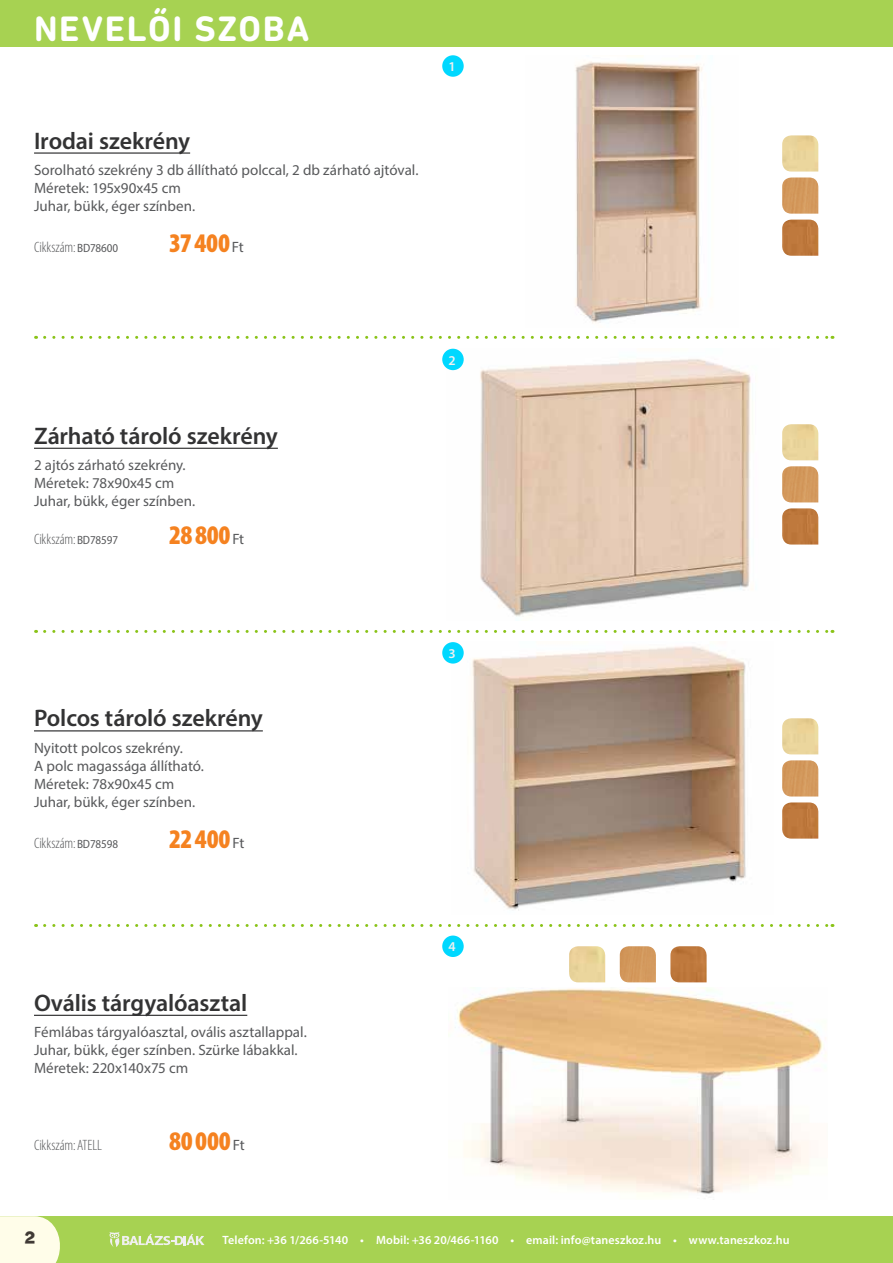
<style>
.page{position:relative;width:893px;height:1263px;background:#fff}
.page>*{position:absolute;margin:0;border:0;box-sizing:border-box;transform-origin:0 0}
.t1{font:700 36px "DIN Next Rounded LT Pro";letter-spacing:.045em;color:#fff}
.t2{font:900 condensed 27px "Myriad Pro";letter-spacing:-.01em;color:#f58220}
.t3{font:600 24px "Myriad Pro";letter-spacing:-.005em;color:#333334}
.t4{font:18px "Adventurer Black SF";color:#403a35;scale:.92 1}
.t5{font:15px/18px "Myriad Pro";color:#58595b}
.t6{font:300 condensed 15px "Myriad Pro";color:#58595b}
.t7{font:600 13.5px "Myriad Pro";color:#f0f0f0}
.t8{font:600 12px "Myriad Pro";letter-spacing:.01em;color:#fff}
.s1{font-weight:400;font-stretch:semi-condensed;font-size:12px}
.s2{font-weight:400;font-stretch:normal;font-size:15px;color:#58595b}
</style>
<div class="page">
<img style="left:456px;top:642px;width:290px;height:269px">
<img style="left:446px;top:349px;width:305px;height:268px">
<img style="left:448px;top:987px;width:378px;height:209px">
<hr style="left:34px;top:730px;width:229px;height:1px;background:#333334">
<hr style="left:34px;top:152px;width:156px;height:2px;background:#333334">
<svg style="left:45px;top:336px;width:788px;height:3px"></svg>
<svg style="left:45px;top:630px;width:788px;height:3px"></svg>
<svg style="left:45px;top:924px;width:788px;height:3px"></svg>
<hr style="left:34px;top:448px;width:244px;height:1px;background:#333334">
<div style="left:0;top:0;width:893px;height:47px;background:#a7d252"></div>
<div style="left:442px;top:55px;width:22px;height:22px;background:#00d8ff;border-radius:50%"></div>
<div style="left:442px;top:642px;width:22px;height:22px;background:#00d8ff;border-radius:50%"></div>
<div style="left:442px;top:935px;width:22px;height:22px;background:#00d8ff;border-radius:50%"></div>
<div style="left:442px;top:349px;width:22px;height:21px;background:#00d8ff;border-radius:50%"></div>
<div style="left:0;top:1216px;width:893px;height:47px;background:#a7d252"></div>
<svg style="left:0;top:1216px;width:60px;height:47px"></svg>
<svg style="left:109px;top:1232px;width:96px;height:15px"></svg>
<img style="left:575px;top:55px;width:127px;height:268px">
<hr style="left:34px;top:1015px;width:213px;height:1px;background:#333334">
<img style="left:782px;top:424px;width:36px;height:36px">
<img style="left:782px;top:135px;width:36px;height:37px">
<img style="left:782px;top:718px;width:36px;height:36px">
<img style="left:569px;top:946px;width:36px;height:36px">
<img style="left:782px;top:466px;width:36px;height:36px">
<img style="left:782px;top:177px;width:36px;height:37px">
<img style="left:782px;top:760px;width:36px;height:36px">
<img style="left:620px;top:946px;width:36px;height:36px">
<img style="left:782px;top:508px;width:36px;height:36px">
<img style="left:782px;top:220px;width:36px;height:36px">
<img style="left:782px;top:802px;width:36px;height:37px">
<img style="left:670px;top:946px;width:37px;height:36px">
<h1 class="t1" style="left:34px;top:8px;width:277px">NEVELŐI SZOBA</h1>
<h3 class="t3" style="left:34px;top:125px;width:158px">Irodai szekrény</h3>
<p class="t5" style="left:34px;top:161px;width:386px">Sorolható szekrény 3 db állítható polccal, 2 db zárható ajtóval.<br>Méretek: 195x90x45 cm<br>Juhar, bükk, éger színben.</p>
<p class="t6" style="left:34px;top:238px;width:86px">Cikkszám: <span class="s1">BD78600</span></p>
<h2 class="t2" style="left:169px;top:226px;width:76px">37 400 <span class="s2">Ft</span></h2>
<p class="t7" style="left:448px;top:58px;width:9px">1</p>
<h3 class="t3" style="left:34px;top:420px;width:245px">Zárható tároló szekrény</h3>
<p class="t5" style="left:34px;top:456px;width:163px">2 ajtós zárható szekrény.<br>Méretek: 78x90x45 cm<br>Juhar, bükk, éger színben.</p>
<p class="t6" style="left:34px;top:530px;width:86px">Cikkszám: <span class="s1">BD78597</span></p>
<h2 class="t2" style="left:169px;top:517px;width:77px">28 800 <span class="s2">Ft</span></h2>
<p class="t7" style="left:448px;top:351px;width:9px">2</p>
<h3 class="t3" style="left:34px;top:703px;width:230px">Polcos tároló szekrény</h3>
<p class="t5" style="left:34px;top:739px;width:171px">Nyitott polcos szekrény.<br>A polc magassága állítható.<br>Méretek: 78x90x45 cm<br>Juhar, bükk, éger színben.</p>
<p class="t6" style="left:34px;top:834px;width:86px">Cikkszám: <span class="s1">BD78598</span></p>
<h2 class="t2" style="left:169px;top:822px;width:77px">22 400 <span class="s2">Ft</span></h2>
<h3 class="t3" style="left:34px;top:987px;width:215px">Ovális tárgyalóasztal</h3>
<p class="t5" style="left:34px;top:1023px;width:274px">Fémlábas tárgyalóasztal, ovális asztallappal.<br>Juhar, bükk, éger színben. Szürke lábakkal.<br>Méretek: 220x140x75 cm</p>
<p class="t6" style="left:34px;top:1136px;width:69px">Cikkszám: ATELL</p>
<h2 class="t2" style="left:169px;top:1124px;width:77px">80 000 <span class="s2">Ft</span></h2>
<p class="t7" style="left:448px;top:645px;width:9px">3</p>
<p class="t7" style="left:448px;top:938px;width:9px">4</p>
<p class="t4" style="left:25px;top:1226px;width:13px">2</p>
<p class="t8" style="left:222px;top:1232px;width:569px">Telefon: +36 1/266-5140 • Mobil: +36 20/466-1160 • email: info@taneszkoz.hu • www.taneszkoz.hu</p>
</div>
